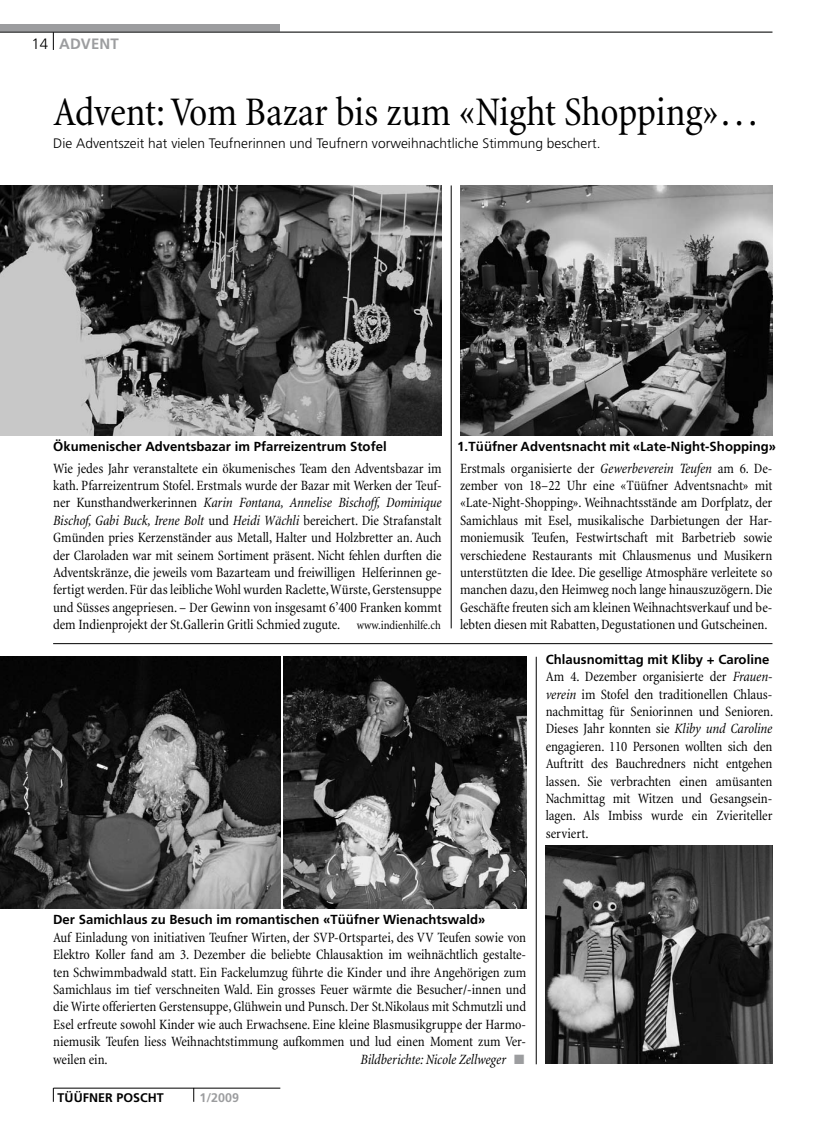
<style>
.page{position:relative;width:815px;height:1134px;background:#fff}
.page>*{position:absolute;margin:0;border:0;box-sizing:border-box;transform-origin:0 0}
.t1{font:condensed 41.25px "Minion";letter-spacing:-.005em;color:#000}
.t2{font:700 15px "Frutiger";letter-spacing:.005em;color:#9c9d9f}
.t3{font:condensed 14.38px/17.4px "Minion";letter-spacing:-.005em;color:#000;text-align:justify}
.t4{font:italic condensed 14.38px "Minion";letter-spacing:-.005em;color:#000}
.t5{font:300 13.75px "Frutiger";color:#000}
.t6{font:700 13.12px "Frutiger";color:#000}
.t7{font:700 12.5px "Frutiger";letter-spacing:.005em;color:#000}
.t8{font:700 12.5px "Frutiger";color:#9c9d9f}
.s1{font-weight:300;color:#000}
.s2{font-style:italic}
.s3{font-size:12.25px}
.s4{color:#9c9d9f}
</style>
<div class="page">
<div style="left:0;top:25px;width:280px;height:7px;background:#9c9d9f"></div>
<hr style="left:0;top:32px;width:772px;height:1px;background:#000">
<svg style="left:53px;top:32px;width:1px;height:18px"></svg>
<hr style="left:54px;top:1088px;width:226px;height:1px;background:#000">
<svg style="left:53px;top:1088px;width:1px;height:14px"></svg>
<svg style="left:194px;top:1088px;width:1px;height:14px"></svg>
<hr style="left:53px;top:643px;width:719px;height:1px;background:#000">
<img style="left:0;top:185px;width:442px;height:251px">
<img style="left:460px;top:185px;width:312px;height:251px">
<img style="left:283px;top:657px;width:243px;height:251px">
<img style="left:0;top:657px;width:281px;height:251px">
<img style="left:546px;top:845px;width:226px;height:218px">
<hr style="left:451px;top:185px;width:1px;height:443px;background:#000">
<hr style="left:536px;top:657px;width:1px;height:407px;background:#000">
<p class="t2" style="left:31px;top:35px;width:89px"><span class="s1">14</span> ADVENT</p>
<h1 class="t1" style="left:53px;top:90px;width:708px">Advent: Vom Bazar bis zum «Night Shopping»…</h1>
<p class="t5" style="left:53px;top:136px;width:549px">Die Adventszeit hat vielen Teufnerinnen und Teufnern vorweihnachtliche Stimmung beschert.</p>
<p class="t6" style="left:53px;top:439px;width:335px">Ökumenischer Adventsbazar im Pfarreizentrum Stofel</p>
<p class="t3" style="left:53px;top:460px;width:390px">Wie jedes Jahr veranstaltete ein ökumenisches Team den Adventsbazar im kath. Pfarreizentrum Stofel. Erstmals wurde der Bazar mit Werken der Teuf&shy;ner Kunsthandwerkerinnen <span class="s2">Karin Fontana, Annelise Bischoff, Dominique Bischof, Gabi Buck, Irene Bolt</span> und <span class="s2">Heidi Wächli</span> bereichert. Die Strafanstalt Gmünden pries Kerzenständer aus Metall, Halter und Holzbretter an. Auch der Claroladen war mit seinem Sortiment präsent. Nicht fehlen durften die Adventskränze, die jeweils vom Bazarteam und freiwilligen Helferinnen ge&shy;fertigt werden. Für das leibliche Wohl wurden Raclette, Würste, Gerstensuppe und Süsses angepriesen. – Der Gewinn von insgesamt 6’400 Franken kommt dem Indienprojekt der St.Gallerin Gritli Schmied zugute. <span class="s3">www.indienhilfe.ch</span></p>
<p class="t6" style="left:457px;top:439px;width:321px">1. Tüüfner Adventsnacht mit «Late-Night-Shopping»</p>
<p class="t3" style="left:460px;top:460px;width:314px">Erstmals organisierte der <span class="s2">Gewerbeverein Teufen</span> am 6. De&shy;zember von 18–22 Uhr eine «Tüüfner Adventsnacht» mit «Late-Night-Shopping». Weihnachtsstände am Dorfplatz, der Samichlaus mit Esel, musikalische Darbietungen der Har&shy;moniemusik Teufen, Festwirtschaft mit Barbetrieb sowie verschiedene Restaurants mit Chlausmenus und Musikern unterstützten die Idee. Die gesellige Atmosphäre verleitete so manchen dazu, den Heimweg noch lange hinauszuzögern. Die Geschäfte freuten sich am kleinen Weihnachtsverkauf und be&shy;lebten diesen mit Rabatten, Degustationen und Gutscheinen.</p>
<p class="t6" style="left:546px;top:651px;width:225px">Chlausnomittag mit Kliby + Caroline</p>
<p class="t3" style="left:546px;top:668px;width:229px">Am 4. Dezember organisierte der <span class="s2">Frauen&shy;verein</span> im Stofel den traditionellen Chlaus&shy;nachmittag für Seniorinnen und Senioren.<br>Dieses Jahr konnten sie <span class="s2">Kliby und Caroline </span>engagieren. 110 Personen wollten sich den Auftritt des Bauchredners nicht entgehen lassen. Sie verbrachten einen amüsanten Nachmittag mit Witzen und Gesangsein&shy;lagen. Als Imbiss wurde ein Zvieriteller serviert.</p>
<p class="t6" style="left:53px;top:912px;width:434px">Der Samichlaus zu Besuch im romantischen «Tüüfner Wienachtswald»</p>
<p class="t3" style="left:53px;top:929px;width:475px">Auf Einladung von initiativen Teufner Wirten, der SVP-Ortspartei, des VV Teufen sowie von Elektro Koller fand am 3. Dezember die beliebte Chlausaktion im weihnächtlich gestalte&shy;ten Schwimmbadwald statt. Ein Fackelumzug führte die Kinder und ihre Angehörigen zum Samichlaus im tief verschneiten Wald. Ein grosses Feuer wärmte die Besucher/-innen und die Wirte offerierten Gerstensuppe, Glühwein und Punsch. Der St.Nikolaus mit Schmutzli und Esel erfreute sowohl Kinder wie auch Erwachsene. Eine kleine Blasmusikgruppe der Harmo&shy;niemusik Teufen liess Weihnachtstimmung aufkommen und lud einen Moment zum Ver&shy;weilen ein.</p>
<p class="t4" style="left:361px;top:1051px;width:165px">Bildberichte: Nicole Zellweger <span class="s4">■</span></p>
<p class="t7" style="left:58px;top:1090px;width:108px">TÜÜFNER POSCHT</p>
<p class="t8" style="left:199px;top:1090px;width:41px">1/2009</p>
</div>
